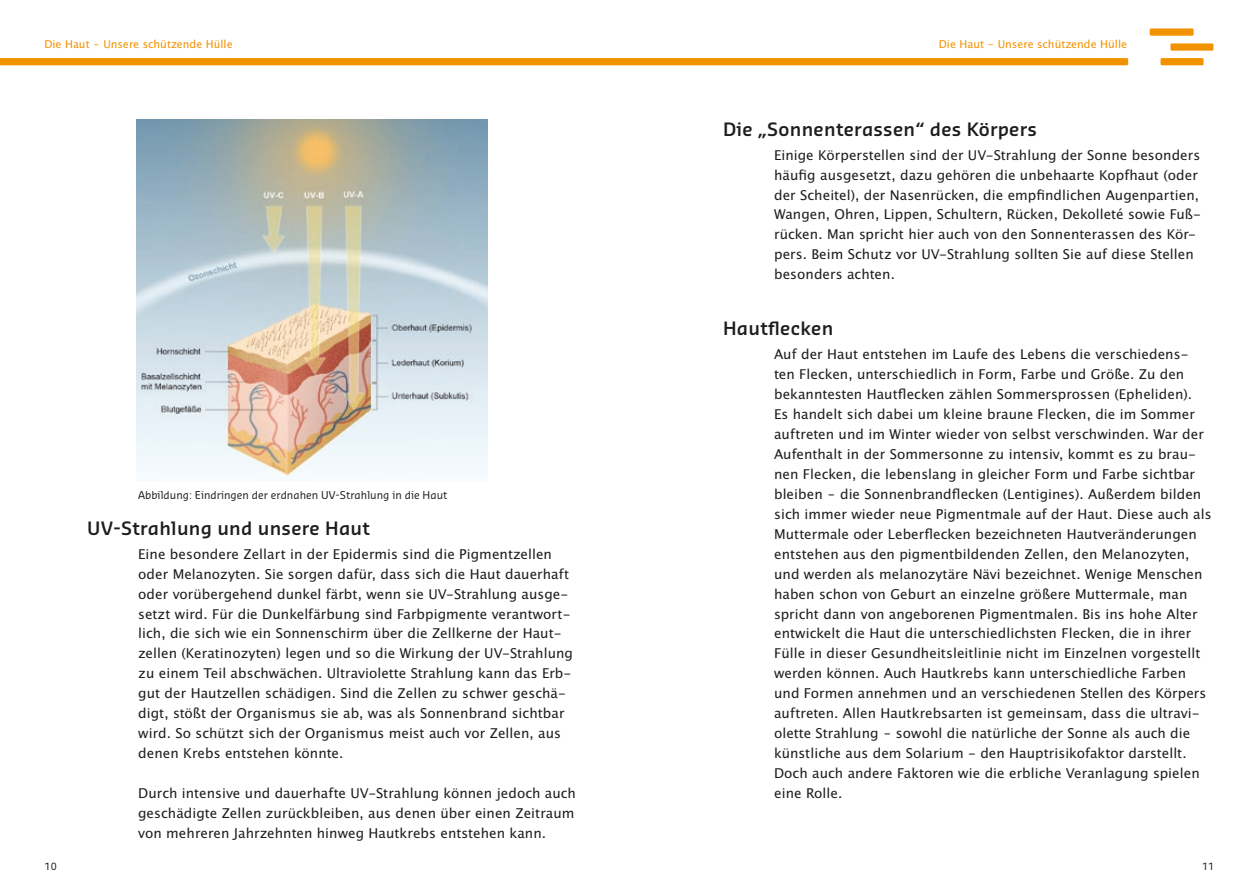
<style>
.page{position:relative;width:1259px;height:893px;background:#fff}
.page>*{position:absolute;margin:0;border:0;box-sizing:border-box;transform-origin:0 0}
.Headline_2__Ebene{font:600 18px "Sansa Pro";letter-spacing:.015em;color:#1d1d1b}
.Fliess{font:13.5px/20px "Lucida San Rom";letter-spacing:.005em;color:#1d1d1b}
.t1{font:10.8px "Lucida San Rom";color:#f39200}
.Fliess-2{font:10.5px "Sansa Pro";letter-spacing:.005em;color:#1d1d1b}
.t2{font:9.75px "Sansa Pro";color:#1d1d1b}
</style>
<div class="page">
<div style="left:1149px;top:28px;width:44px;height:8px;background:#f39200"></div>
<div style="left:1170px;top:43px;width:43px;height:8px;background:#f39200"></div>
<div style="left:1160px;top:58px;width:43px;height:7px;background:#f39200"></div>
<svg style="left:0;top:58px;width:1128px;height:7px;background:#f39302"></svg>
<img style="left:137px;top:120px;width:350px;height:360px">
<p class="t1" style="left:44px;top:37px;width:190px">Die Haut – Unsere schützende Hülle</p>
<p class="t1" style="left:939px;top:37px;width:190px">Die Haut – Unsere schützende Hülle</p>
<p class="Fliess-2" style="left:138px;top:488px;width:311px">Abbildung: Eindringen der erdnahen UV-Strahlung in die Haut</p>
<p class="Headline_2__Ebene" style="left:87px;top:516px;width:284px">UV-Strahlung und unsere Haut</p>
<p class="Fliess" style="left:138px;top:544px;width:436px">Eine besondere Zellart in der Epidermis sind die Pigmentzellen oder Melanozyten. Sie sorgen dafür, dass sich die Haut dauerhaft oder vorübergehend dunkel färbt, wenn sie UV-Strahlung ausge&shy;setzt wird. Für die Dunkelfärbung sind Farbpigmente verantwort&shy;lich, die sich wie ein Sonnenschirm über die Zellkerne der Haut&shy;zellen (Keratinozyten) legen und so die Wirkung der UV-Strahlung zu einem Teil abschwächen. Ultraviolette Strahlung kann das Erb&shy;gut der Hautzellen schädigen. Sind die Zellen zu schwer geschä&shy;digt, stößt der Organismus sie ab, was als Sonnenbrand sichtbar wird. So schützt sich der Organismus meist auch vor Zellen, aus denen Krebs entstehen könnte.</p>
<p class="Fliess" style="left:138px;top:783px;width:439px;text-align:justify">Durch intensive und dauerhafte UV-Strahlung können jedoch auch geschädigte Zellen zurückbleiben, aus denen über einen Zeitraum von mehreren Jahrzehnten hinweg Hautkrebs entstehen kann.</p>
<p class="Headline_2__Ebene" style="left:723px;top:117px;width:315px">Die „Sonnenterassen“ des Körpers</p>
<p class="Fliess" style="left:774px;top:145px;width:428px">Einige Körperstellen sind der UV-Strahlung der Sonne besonders häufig ausgesetzt, dazu gehören die unbehaarte Kopfhaut (oder der Scheitel), der Nasenrücken, die empfindlichen Augenpartien, Wangen, Ohren, Lippen, Schultern, Rücken, Dekolleté sowie Fuß&shy;rücken. Man spricht hier auch von den Sonnenterassen des Kör&shy;pers. Beim Schutz vor UV-Strahlung sollten Sie auf diese Stellen besonders achten.</p>
<p class="Headline_2__Ebene" style="left:723px;top:317px;width:112px">Hautflecken</p>
<p class="Fliess" style="left:774px;top:345px;width:439px">Auf der Haut entstehen im Laufe des Lebens die verschiedens&shy;ten Flecken, unterschiedlich in Form, Farbe und Größe. Zu den bekanntesten Hautflecken zählen Sommersprossen (Epheliden).<br>Es handelt sich dabei um kleine braune Flecken, die im Sommer auftreten und im Winter wieder von selbst verschwinden. War der Aufenthalt in der Sommersonne zu intensiv, kommt es zu brau&shy;nen Flecken, die lebenslang in gleicher Form und Farbe sichtbar bleiben – die Sonnenbrandflecken (Lentigines). Außerdem bilden sich immer wieder neue Pigmentmale auf der Haut. Diese auch als Muttermale oder Leberflecken bezeichneten Hautveränderungen entstehen aus den pigmentbildenden Zellen, den Melanozyten, und werden als melanozytäre Nävi bezeichnet. Wenige Menschen haben schon von Geburt an einzelne größere Muttermale, man spricht dann von angeborenen Pigmentmalen. Bis ins hohe Alter entwickelt die Haut die unterschiedlichsten Flecken, die in ihrer Fülle in dieser Gesundheitsleitlinie nicht im Einzelnen vorgestellt werden können. Auch Hautkrebs kann unterschiedliche Farben und Formen annehmen und an verschiedenen Stellen des Körpers auftreten. Allen Hautkrebsarten ist gemeinsam, dass die ultravi&shy;olette Strahlung – sowohl die natürliche der Sonne als auch die künstliche aus dem Solarium - den Hauptrisikofaktor darstellt.<br>Doch auch andere Faktoren wie die erbliche Veranlagung spielen eine Rolle.</p>
<p class="t2" style="left:45px;top:860px;width:14px">10</p>
<p class="t2" style="left:1202px;top:860px;width:14px">11</p>
</div>
